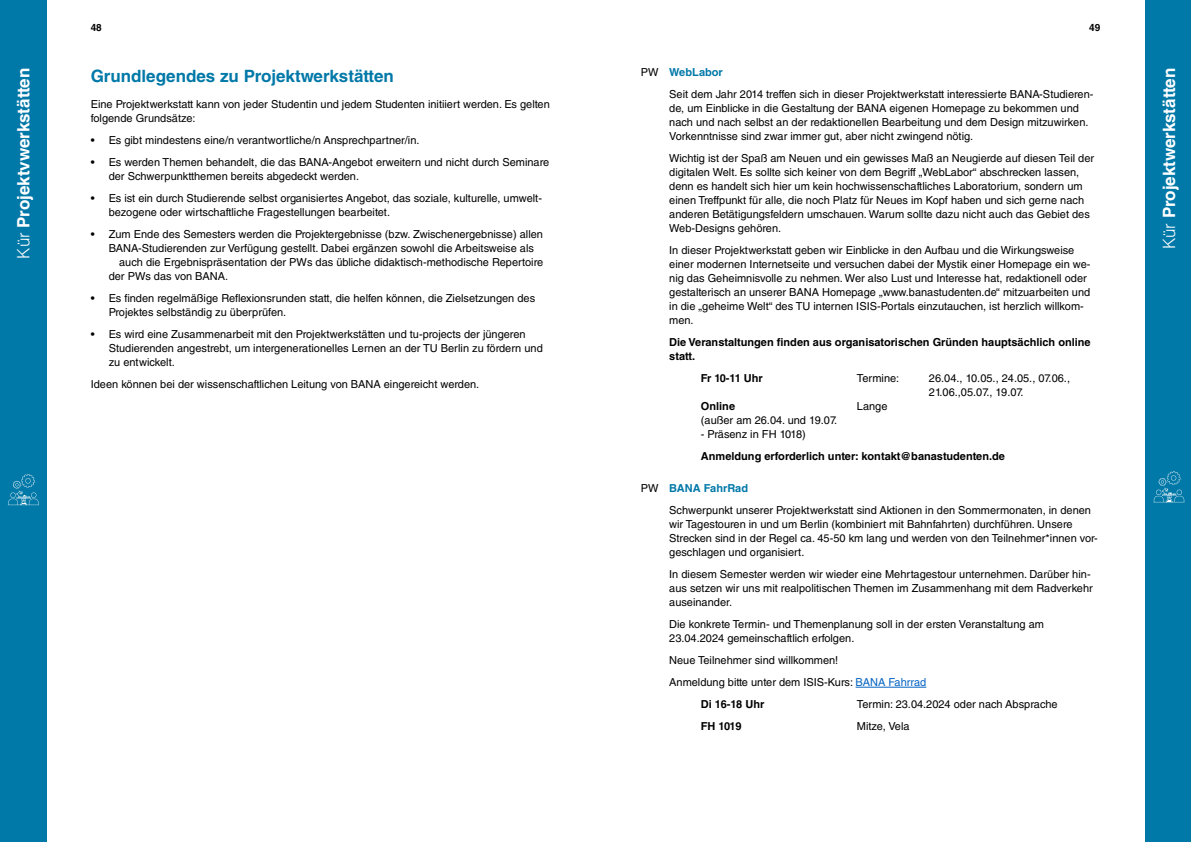
<style>
.page{position:relative;width:1191px;height:842px;background:#fff}
.page>*{position:absolute;margin:0;border:0;box-sizing:border-box;transform-origin:0 0}
.t1{font:700 17px "Helvetica LT Std";color:#fff}
.t2{font:700 17px "Helvetica LT Std";color:#0078a8}
.t3{font:11px/14px "Helvetica LT Std";color:#000}
.t4{font:700 11px/14px "Helvetica LT Std";color:#000}
.t5{font:700 10px "Helvetica LT Std";color:#000}
.s1{font-weight:300}
.s2{font-weight:700;color:#0078a8}
.s3{color:#0563c1}
</style>
<div class="page">
<div style="left:1145px;top:0;width:46px;height:842px;background:#0078a8"></div>
<svg style="left:1153px;top:471px;width:31px;height:32px"></svg>
<hr style="left:855px;top:687px;width:71px;height:1px;background:#0563c1">
<div style="left:0;top:0;width:47px;height:842px;background:#0078a8"></div>
<svg style="left:8px;top:474px;width:31px;height:32px"></svg>
<h1 class="t1" style="left:13px;top:259px;width:192px;rotate:-90deg"><span class="s1">Kür</span> Projektvwerkstätten</h1>
<p class="t5" style="left:91px;top:22px;width:13px">48</p>
<p class="t5" style="left:1089px;top:22px;width:13px">49</p>
<h1 class="t2" style="left:91px;top:66px;width:305px">Grundlegendes zu Projektwerkstätten</h1>
<p class="t3" style="left:91px;top:97px;width:460px">Eine Projektwerkstatt kann von jeder Studentin und jedem Studenten initiiert werden. Es gelten folgende Grundsätze:</p>
<p class="t3" style="left:91px;top:133px;width:330px">• Es gibt mindestens eine/n verantwortliche/n Ansprechpartner/in.</p>
<p class="t3" style="left:109px;top:155px;width:442px;text-indent:-18px">• Es werden Themen behandelt, die das BANA-Angebot erweitern und nicht durch Seminare der Schwerpunktthemen bereits abgedeckt werden.</p>
<p class="t3" style="left:109px;top:191px;width:435px;text-indent:-18px">• Es ist ein durch Studierende selbst organisiertes Angebot, das soziale, kulturelle, umwelt&shy;bezogene oder wirtschaftliche Fragestellungen bearbeitet.</p>
<p class="t3" style="left:91px;top:227px;width:454px">• Zum Ende des Semesters werden die Projektergebnisse (bzw. Zwischenergebnisse) allen</p>
<p class="t3" style="left:109px;top:241px;width:427px">BANA-Studierenden zur Verfügung gestellt. Dabei ergänzen sowohl die Arbeitsweise als</p>
<p class="t3" style="left:119px;top:255px;width:426px">auch die Ergebnispräsentation der PWs das übliche didaktisch-methodische Repertoire</p>
<p class="t3" style="left:109px;top:269px;width:121px">der PWs das von BANA.</p>
<p class="t3" style="left:109px;top:291px;width:428px;text-indent:-18px">• Es finden regelmäßige Reflexionsrunden statt, die helfen können, die Zielsetzungen des<br>Projektes selbständig zu überprüfen.</p>
<p class="t3" style="left:109px;top:327px;width:435px;text-indent:-18px">• Es wird eine Zusammenarbeit mit den Projektwerkstätten und tu-projects der jüngeren<br>Studierenden angestrebt, um intergenerationelles Lernen an der TU Berlin zu fördern und zu entwickelt.</p>
<p class="t3" style="left:91px;top:377px;width:390px">Ideen können bei der wissenschaftlichen Leitung von BANA eingereicht werden.</p>
<p class="t3" style="left:669px;top:61px;width:426px;line-height:22px;text-indent:-28px">PW <span class="s2">WebLabor<br></span>Seit dem Jahr 2014 treffen sich in dieser Projektwerkstatt interessierte BANA-Studieren-</p>
<p class="t3" style="left:669px;top:101px;width:421px">de, um Einblicke in die Gestaltung der BANA eigenen Homepage zu bekommen und nach und nach selbst an der redaktionellen Bearbeitung und dem Design mitzuwirken.<br>Vorkenntnisse sind zwar immer gut, aber nicht zwingend nötig.</p>
<p class="t3" style="left:669px;top:151px;width:426px">Wichtig ist der Spaß am Neuen und ein gewisses Maß an Neugierde auf diesen Teil der digitalen Welt. Es sollte sich keiner von dem Begriff „WebLabor“ abschrecken lassen, denn es handelt sich hier um kein hochwissenschaftliches Laboratorium, sondern um einen Treffpunkt für alle, die noch Platz für Neues im Kopf haben und sich gerne nach anderen Betätigungsfeldern umschauen. Warum sollte dazu nicht auch das Gebiet des Web-Designs gehören.</p>
<p class="t3" style="left:669px;top:243px;width:423px">In dieser Projektwerkstatt geben wir Einblicke in den Aufbau und die Wirkungsweise einer modernen Internetseite und versuchen dabei der Mystik einer Homepage ein we&shy;nig das Geheimnisvolle zu nehmen. Wer also Lust und Interesse hat, redaktionell oder gestalterisch an unserer BANA Homepage „www.banastudenten.de“ mitzuarbeiten und in die „geheime Welt“ des TU internen ISIS-Portals einzutauchen, ist herzlich willkom&shy;men.</p>
<p class="t4" style="left:669px;top:335px;width:423px">Die Veranstaltungen finden aus organisatorischen Gründen hauptsächlich online statt.</p>
<p class="t4" style="left:701px;top:371px;width:63px">Fr 10-11 Uhr</p>
<p class="t3" style="left:857px;top:371px;width:44px">Termine:</p>
<p class="t3" style="left:929px;top:371px;width:143px">26.04., 10.05., 24.05., 07.06.,<br>21.06.,05.07., 19.07.</p>
<p class="t4" style="left:701px;top:399px;width:36px">Online</p>
<p class="t3" style="left:857px;top:399px;width:32px">Lange</p>
<p class="t3" style="left:701px;top:413px;width:138px">(außer am 26.04. und 19.07.</p>
<p class="t3" style="left:701px;top:427px;width:107px">- Präsenz in FH 1018)</p>
<p class="t4" style="left:701px;top:449px;width:306px">Anmeldung erforderlich unter: kontakt@banastudenten.de</p>
<p class="t3" style="left:669px;top:477px;width:423px;line-height:22px;text-indent:-28px">PW <span class="s2">BANA FahrRad<br></span>Schwerpunkt unserer Projektwerkstatt sind Aktionen in den Sommermonaten, in denen</p>
<p class="t3" style="left:669px;top:517px;width:430px">wir Tagestouren in und um Berlin (kombiniert mit Bahnfahrten) durchführen. Unsere<br>Strecken sind in der Regel ca. 45-50 km lang und werden von den Teilnehmer*innen vor&shy;geschlagen und organisiert.</p>
<p class="t3" style="left:669px;top:567px;width:425px">In diesem Semester werden wir wieder eine Mehrtagestour unternehmen. Darüber hin&shy;aus setzen wir uns mit realpolitischen Themen im Zusammenhang mit dem Radverkehr auseinander.</p>
<p class="t3" style="left:669px;top:617px;width:376px">Die konkrete Termin- und Themenplanung soll in der ersten Veranstaltung am<br>23.04.2024 gemeinschaftlich erfolgen.</p>
<p class="t3" style="left:669px;top:653px;width:171px">Neue Teilnehmer sind willkommen!</p>
<p class="t3" style="left:669px;top:675px;width:259px">Anmeldung bitte unter dem ISIS-Kurs: <span class="s3">BANA Fahrrad</span></p>
<p class="t4" style="left:701px;top:697px;width:65px">Di 16-18 Uhr</p>
<p class="t3" style="left:857px;top:697px;width:202px">Termin: 23.04.2024 oder nach Absprache</p>
<p class="t4" style="left:701px;top:719px;width:42px">FH 1019</p>
<p class="t3" style="left:857px;top:719px;width:54px">Mitze, Vela</p>
<h1 class="t1" style="left:1158px;top:249px;width:183px;rotate:-90deg"><span class="s1">Kür</span> Projektwerkstätten</h1>
</div>
